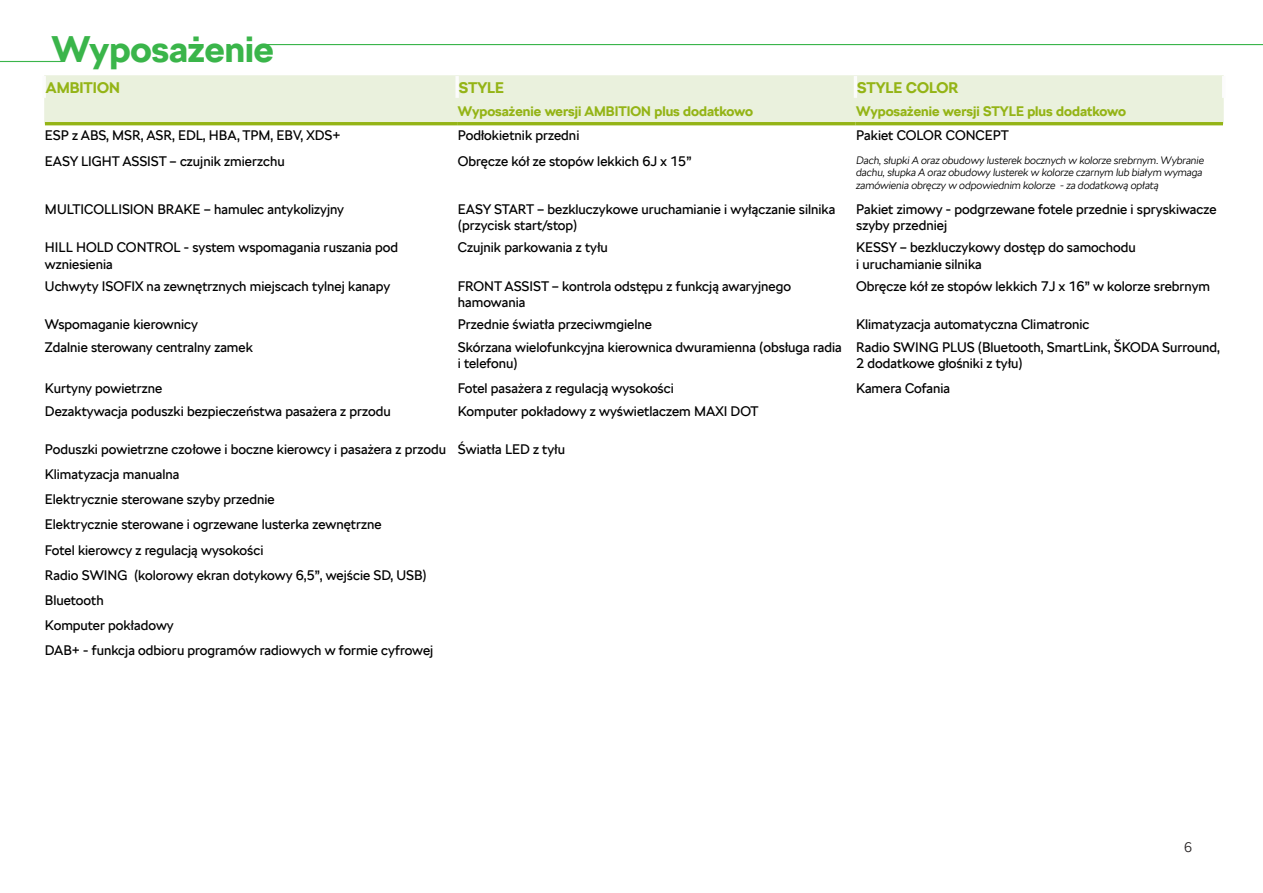
<style>
.page{position:relative;width:1263px;height:893px;background:#fff}
.page>*{position:absolute;margin:0;border:0;box-sizing:border-box;transform-origin:0 0}
._04_Subhead_17pt{font:700 36px "SKODA Next";color:#3ab54a}
.t1{font:700 15px "SKODA Next";color:#94b416}
.t2{font:13.5px/16.2px "SKODA Next";color:#000}
.t3{font:700 13.5px "SKODA Next";color:#94b416}
.t4{font:300 13.5px "SKODA Next";color:#231f20}
.t5{font:italic 300 10.5px/12.6px "SKODA Next";color:#000}
</style>
<div class="page">
<hr style="left:263px;top:44px;width:1000px;height:1px;background:#3ab54a">
<hr style="left:0;top:61px;width:63px;height:1px;background:#3ab54a">
<div style="left:44px;top:75px;width:1180px;height:49px;background:#eaf1dd"></div>
<hr style="left:43px;top:76px;width:3px;height:22px;background:#fcfcfc">
<hr style="left:455px;top:76px;width:4px;height:22px;background:#fcfcfc">
<hr style="left:854px;top:76px;width:3px;height:22px;background:#fcfcfc">
<hr style="left:1222px;top:76px;width:3px;height:22px;background:#fcfcfc">
<hr style="left:45px;top:122px;width:412px;height:3px;background:#94b416">
<hr style="left:457px;top:122px;width:398px;height:3px;background:#94b416">
<hr style="left:855px;top:122px;width:368px;height:3px;background:#94b416">
<p class="_04_Subhead_17pt" style="left:52px;top:25px;width:224px">Wyposażenie</p>
<p class="t1" style="left:46px;top:77px;width:75px">AMBITION</p>
<p class="t1" style="left:459px;top:77px;width:47px">STYLE</p>
<p class="t1" style="left:857px;top:77px;width:103px">STYLE COLOR</p>
<p class="t3" style="left:458px;top:102px;width:297px">Wyposażenie wersji AMBITION plus dodatkowo</p>
<p class="t3" style="left:856px;top:102px;width:271px">Wyposażenie wersji STYLE plus dodatkowo</p>
<p class="t2" style="left:45px;top:127px;width:297px">ESP z ABS, MSR, ASR, EDL, HBA, TPM, EBV, XDS+</p>
<p class="t2" style="left:458px;top:127px;width:123px">Podłokietnik przedni</p>
<p class="t2" style="left:856px;top:127px;width:154px">Pakiet COLOR CONCEPT</p>
<p class="t2" style="left:45px;top:153px;width:241px">EASY LIGHT ASSIST – czujnik zmierzchu</p>
<p class="t2" style="left:458px;top:153px;width:235px">Obręcze kół ze stopów lekkich 6J x 15”</p>
<p class="t5" style="left:856px;top:154px;width:349px">Dach, słupki A oraz obudowy lusterek bocznych w kolorze srebrnym. Wybranie dachu, słupka A oraz obudowy lusterek w kolorze czarnym lub białym wymaga zamówienia obręczy w odpowiednim kolorze - za dodatkową opłatą</p>
<p class="t2" style="left:45px;top:201px;width:301px">MULTICOLLISION BRAKE – hamulec antykolizyjny</p>
<p class="t2" style="left:458px;top:201px;width:379px">EASY START – bezkluczykowe uruchamianie i wyłączanie silnika (przycisk start/stop)</p>
<p class="t2" style="left:856px;top:201px;width:362px">Pakiet zimowy - podgrzewane fotele przednie i spryskiwacze szyby przedniej</p>
<p class="t2" style="left:45px;top:240px;width:355px">HILL HOLD CONTROL - system wspomagania ruszania pod wzniesienia</p>
<p class="t2" style="left:458px;top:240px;width:151px">Czujnik parkowania z tyłu</p>
<p class="t2" style="left:856px;top:240px;width:281px">KESSY – bezkluczykowy dostęp do samochodu i uruchamianie silnika</p>
<p class="t2" style="left:45px;top:278px;width:347px">Uchwyty ISOFIX na zewnętrznych miejscach tylnej kanapy</p>
<p class="t2" style="left:458px;top:278px;width:335px">FRONT ASSIST – kontrola odstępu z funkcją awaryjnego</p>
<p class="t2" style="left:458px;top:294px;width:69px">hamowania</p>
<p class="t2" style="left:856px;top:278px;width:355px">Obręcze kół ze stopów lekkich 7J x 16” w kolorze srebrnym</p>
<p class="t2" style="left:45px;top:316px;width:155px">Wspomaganie kierownicy</p>
<p class="t2" style="left:458px;top:316px;width:196px">Przednie światła przeciwmgielne</p>
<p class="t2" style="left:856px;top:316px;width:235px">Klimatyzacja automatyczna Climatronic</p>
<p class="t2" style="left:45px;top:339px;width:209px">Zdalnie sterowany centralny zamek</p>
<p class="t2" style="left:458px;top:339px;width:385px">Skórzana wielofunkcyjna kierownica dwuramienna (obsługa radia i telefonu)</p>
<p class="t2" style="left:856px;top:339px;width:365px">Radio SWING PLUS (Bluetooth, SmartLink, ŠKODA Surround,<br>2 dodatkowe głośniki z tyłu)</p>
<p class="t2" style="left:45px;top:381px;width:119px">Kurtyny powietrzne</p>
<p class="t2" style="left:458px;top:381px;width:217px">Fotel pasażera z regulacją wysokości</p>
<p class="t2" style="left:856px;top:381px;width:96px">Kamera Cofania</p>
<p class="t2" style="left:45px;top:403px;width:347px">Dezaktywacja poduszki bezpieczeństwa pasażera z przodu</p>
<p class="t2" style="left:458px;top:403px;width:302px">Komputer pokładowy z wyświetlaczem MAXI DOT</p>
<p class="t2" style="left:45px;top:441px;width:403px">Poduszki powietrzne czołowe i boczne kierowcy i pasażera z przodu</p>
<p class="t2" style="left:458px;top:441px;width:109px">Światła LED z tyłu</p>
<p class="t2" style="left:45px;top:467px;width:136px">Klimatyzacja manualna</p>
<p class="t2" style="left:45px;top:492px;width:231px">Elektrycznie sterowane szyby przednie</p>
<p class="t2" style="left:45px;top:517px;width:338px">Elektrycznie sterowane i ogrzewane lusterka zewnętrzne</p>
<p class="t2" style="left:45px;top:542px;width:220px">Fotel kierowcy z regulacją wysokości</p>
<p class="t2" style="left:45px;top:567px;width:383px">Radio SWING (kolorowy ekran dotykowy 6,5”, wejście SD, USB)</p>
<p class="t2" style="left:45px;top:592px;width:60px">Bluetooth</p>
<p class="t2" style="left:45px;top:617px;width:130px">Komputer pokładowy</p>
<p class="t2" style="left:45px;top:642px;width:390px">DAB+ - funkcja odbioru programów radiowych w formie cyfrowej</p>
<p class="t4" style="left:1184px;top:838px;width:10px">6</p>
</div>
